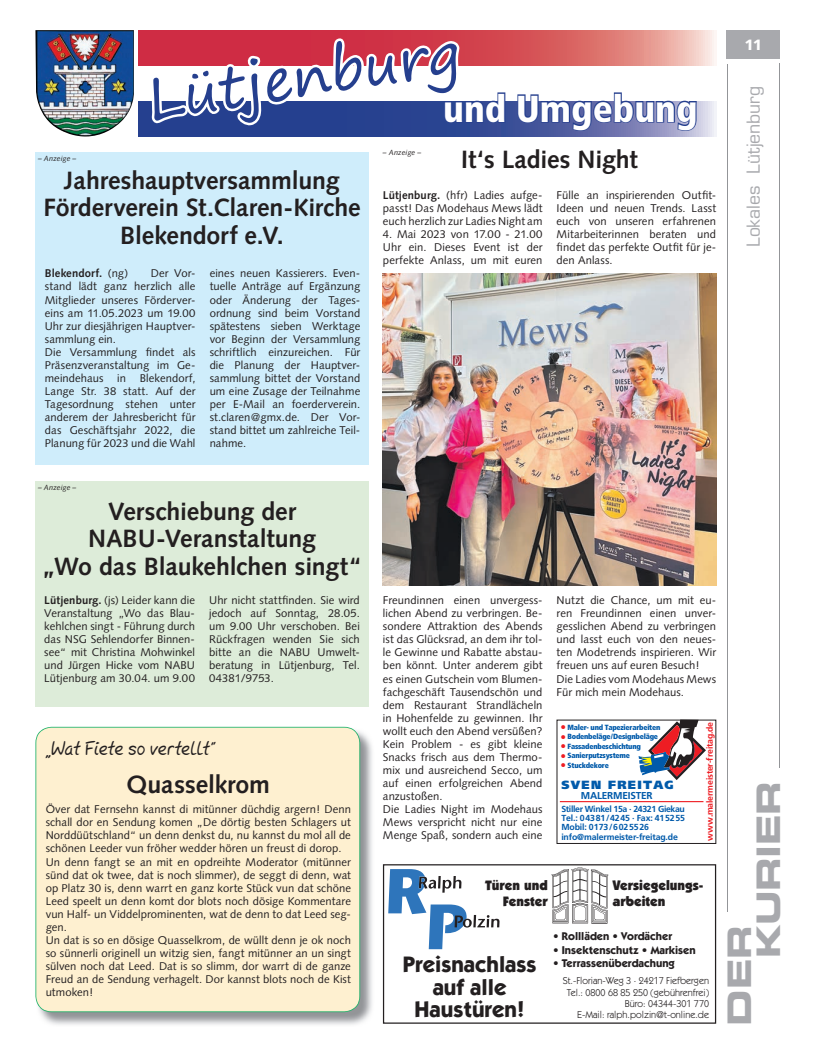
<style>
.page{position:relative;width:819px;height:1053px;background:#fff}
.page>*{position:absolute;margin:0;border:0;box-sizing:border-box;transform-origin:0 0}
.t1{font:57.5px "Segoe Print";color:#253f8e}
.t2{font:900 condensed 37.5px "Frutiger LT Std";color:#fff}
.t3{font:32.5px/28.9px "Eurostile LT Std Bold Ex 2";letter-spacing:-.01em;color:#a8a9ad}
.t4{font:700 25px/27.5px "Syntax LT Std";letter-spacing:-.005em;color:#231f20;text-align:center}
.t5{font:700 22.5px/22.5px "Itc Kabel";color:#231f20;text-align:center}
.t6{font:18.75px "Mcgannahan";letter-spacing:-.015em;color:#231f20;scale:.95 1}
.t7{font:17.5px "Eurostile LT Std";color:#a8a9ad}
.t8{font:900 15px "Syntax LT Std";color:#fff}
.t9{font:900 13.75px/16.5px "Itc Kabel";color:#231f20;text-align:right}
.t10{font:900 11.88px "Frutiger LT Std";letter-spacing:.11em;color:#015aaa}
.t11{font:11.25px/13px "Syntax";letter-spacing:.005em;color:#231f20;text-align:justify}
.t12{font:700 11.25px "Itc Kabel";color:#231f20}
.t13{font:700 11.25px "Syntax";letter-spacing:.01em;color:#231f20}
.t14{font:10px/11.2px "Itc Kabel";color:#231f20;text-align:right}
.t15{font:700 10px "Frutiger LT Std";letter-spacing:-.02em;color:#015aaa}
.t16{font:700 8.75px/9.4px "Frutiger LT Std";letter-spacing:-.02em;color:#015aaa}
.t17{font:700 8.75px "Frutiger LT Std";letter-spacing:-.02em;color:#ee1d23}
.t18{font:900 condensed 7.5px "Frutiger LT Std";letter-spacing:-.03em;color:#015aaa}
.t19{font:italic 7.5px "Syntax LT Std";letter-spacing:.015em;color:#231f20}
.s1{font-weight:400}
.s2{font-weight:700}
.s3{font-size:11.25px;color:#ee1d23}
</style>
<div class="page">
<div style="left:35px;top:152px;width:334px;height:312px;background:#cfedfb"></div>
<div style="left:35px;top:481px;width:334px;height:225px;background:#ddecd9"></div>
<hr style="left:726px;top:64px;width:1px;height:847px;background:#939598">
<hr style="left:779px;top:64px;width:1px;height:703px;background:#939598">
<div style="left:726px;top:30px;width:54px;height:29px;background:#a8a9ad"></div>
<hr style="left:560px;top:801px;width:143px;height:1px;background:#ee1d23">
<svg style="left:638px;top:719px;width:68px;height:61px"></svg>
<svg style="left:138px;top:101px;width:578px;height:35px;background:#808abb"></svg>
<svg style="left:138px;top:30px;width:578px;height:36px;background:#dd7173"></svg>
<svg style="left:516px;top:92px;width:181px;height:40px"></svg>
<img style="left:35px;top:30px;width:99px;height:106px">
<svg style="left:146px;top:36px;width:360px;height:100px"></svg>
<svg style="left:388px;top:869px;width:111px;height:80px"></svg>
<svg style="left:551px;top:867px;width:57px;height:56px"></svg>
<div style="left:383px;top:864px;width:333px;height:159px;border:1px solid #231f20"></div>
<img style="left:383px;top:274px;width:333px;height:312px">
<img style="left:40px;top:732px;width:332px;height:293px">
<div style="left:35px;top:726px;width:325px;height:286px;background:#fef0d0"></div>
<p class="t1" style="left:139px;top:50px;width:317px;rotate:-9deg">Lütjenburg</p>
<p class="t2" style="left:443px;top:86px;width:256px">und Umgebung</p>
<p class="t19" style="left:38px;top:154px;width:40px">– Anzeige –</p>
<p class="t4" style="left:43px;top:166px;width:319px">Jahreshauptversammlung<br>Förderverein St.Claren-Kirche<br>Blekendorf e.V.</p>
<p class="t13" style="left:45px;top:267px;width:85px">Blekendorf. <span class="s1">(ng)</span></p>
<p class="t11" style="left:45px;top:267px;width:152px;text-align:left;text-indent:106px">Der Vor&shy;stand lädt ganz herzlich alle<br>Mitglieder unseres Förderver&shy;eins am 11.05.2023 um 19.00<br>Uhr zur diesjährigen Hauptver&shy;sammlung ein.<br>Die Versammlung findet als<br>Präsenzveranstaltung im Ge&shy;meindehaus in Blekendorf,<br>Lange Str. 38 statt. Auf der<br>Tagesordnung stehen unter anderem der Jahresbericht für das Geschäftsjahr 2022, die<br>Planung für 2023 und die Wahl</p>
<p class="t11" style="left:210px;top:267px;width:152px">eines neuen Kassierers. Even&shy;tuelle Anträge auf Ergänzung oder Änderung der Tages&shy;ordnung sind beim Vorstand spätestens sieben Werktage vor Beginn der Versammlung schriftlich einzureichen. Für die Planung der Hauptver&shy;sammlung bittet der Vorstand um eine Zusage der Teilnahme per E-Mail an foerderverein. st.claren@gmx.de. Der Vor&shy;stand bittet um zahlreiche Teil&shy;nahme.</p>
<p class="t4" style="left:461px;top:145px;width:178px">It‘s Ladies Night</p>
<p class="t11" style="left:383px;top:188px;width:161px"><span class="s2">Lütjenburg.</span> (hfr) Ladies aufge&shy;passt! Das Modehaus Mews lädt euch herzlich zur Ladies Night am</p>
<p class="t11" style="left:383px;top:228px;width:161px">4. Mai 2023 von 17.00 - 21.00<br>Uhr ein. Dieses Event ist der perfekte Anlass, um mit euren</p>
<p class="t19" style="left:383px;top:147px;width:40px">– Anzeige –</p>
<p class="t11" style="left:556px;top:188px;width:161px">Fülle an inspirierenden Outfit-Ideen und neuen Trends. Lasst euch von unseren erfahrenen Mitarbeiterinnen beraten und findet das perfekte Outfit für je&shy;den Anlass.</p>
<p class="t8" style="left:744px;top:36px;width:20px">11</p>
<p class="t7" style="left:743px;top:247px;width:163px;rotate:-90deg">Lokales Lütjenburg</p>
<p class="t19" style="left:38px;top:482px;width:40px">– Anzeige –</p>
<p class="t4" style="left:42px;top:497px;width:322px">Verschiebung der<br>NABU-Veranstaltung<br>„Wo das Blaukehlchen singt“</p>
<p class="t11" style="left:44px;top:593px;width:152px"><span class="s2">Lütjenburg.</span> (js) Leider kann die Veranstaltung „Wo das Blau&shy;kehlchen singt - Führung durch das NSG Sehlendorfer Binnen&shy;see“ mit Christina Mohwinkel und Jürgen Hicke vom NABU Lütjenburg am 30.04. um 9.00</p>
<p class="t11" style="left:209px;top:593px;width:152px">Uhr nicht stattfinden. Sie wird jedoch auf Sonntag, 28.05. um 9.00 Uhr verschoben. Bei Rückfragen wenden Sie sich bitte an die NABU Umwelt&shy;beratung in Lütjenburg, Tel.<br>04381/9753.</p>
<p class="t6" style="left:46px;top:735px;width:182px">„Wat Fiete so vertellt“</p>
<p class="t4" style="left:126px;top:770px;width:145px">Quasselkrom</p>
<p class="t11" style="left:46px;top:802px;width:307px;text-align:left">Över dat Fernsehn kannst di mitünner düchdig argern! Denn schall dor en Sendung komen „De dörtig besten Schlagers ut Norddüütschland“ un denn denkst du, nu kannst du mol all de schönen Leeder vun fröher wedder hören un freust di dorop.<br>Un denn fangt se an mit en opdreihte Moderator (mitünner sünd dat ok twee, dat is noch slimmer), de seggt di denn, wat op Platz 30 is, denn warrt en ganz korte Stück vun dat schöne Leed speelt un denn komt dor blots noch dösige Kommentare vun Half- un Viddelprominenten, wat de denn to dat Leed seg&shy;gen.<br>Un dat is so en dösige Quasselkrom, de wüllt denn je ok noch so sünnerli originell un witzig sien, fangt mitünner an un singt sülven noch dat Leed. Dat is so slimm, dor warrt di de ganze Freud an de Sendung verhagelt. Dor kannst blots noch de Kist utmoken!</p>
<p class="t11" style="left:383px;top:593px;width:161px;text-align:left">Freundinnen einen unvergess&shy;lichen Abend zu verbringen. Be&shy;sondere Attraktion des Abends ist das Glücksrad, an dem ihr tol&shy;le Gewinne und Rabatte abstau&shy;ben könnt. Unter anderem gibt es einen Gutschein vom Blumen&shy;fachgeschäft Tausendschön und dem Restaurant Strandlächeln in Hohenfelde zu gewinnen. Ihr wollt euch den Abend versüßen?<br>Kein Problem - es gibt kleine<br>Snacks frisch aus dem Thermo&shy;mix und ausreichend Secco, um auf einen erfolgreichen Abend anzustoßen.<br>Die Ladies Night im Modehaus<br>Mews verspricht nicht nur eine<br>Menge Spaß, sondern auch eine</p>
<p class="t11" style="left:556px;top:593px;width:161px;text-align:left">Nutzt die Chance, um mit eu&shy;ren Freundinnen einen unver&shy;gesslichen Abend zu verbringen und lasst euch von den neues&shy;ten Modetrends inspirieren. Wir freuen uns auf euren Besuch!<br>Die Ladies vom Modehaus Mews<br>Für mich mein Modehaus.</p>
<p class="t18" style="left:560px;top:722px;width:101px"><span class="s3">•</span> Maler- und Tapezierarbeiten</p>
<p class="t18" style="left:560px;top:732px;width:99px"><span class="s3">•</span> Bodenbeläge/Designbeläge</p>
<p class="t18" style="left:560px;top:741px;width:82px"><span class="s3">•</span> Fassadenbeschichtung</p>
<p class="t18" style="left:560px;top:751px;width:71px"><span class="s3">•</span> Sanierputzsysteme</p>
<p class="t18" style="left:560px;top:760px;width:50px"><span class="s3">•</span> Stuckdekore</p>
<p class="t10" style="left:561px;top:777px;width:114px">SVEN FREITAG</p>
<p class="t15" style="left:580px;top:789px;width:73px">MALERMEISTER</p>
<p class="t16" style="left:561px;top:804px;width:125px">Stiller Winkel 15a · 24321 Giekau<br>Tel.: 04381/4245 · Fax: 415255<br>Mobil: 0173/6025526 info@malermeister-freitag.de</p>
<p class="t17" style="left:704px;top:840px;width:120px;rotate:-90deg">www.malermeister-freitag.de</p>
<p class="t9" style="left:485px;top:876px;width:64px">Türen und<br>Fenster</p>
<p class="t9" style="left:612px;top:876px;width:92px;text-align:left">Versiegelungs&shy;arbeiten</p>
<p class="t12" style="left:553px;top:929px;width:120px">• Rollläden • Vordächer</p>
<p class="t12" style="left:553px;top:942px;width:144px">• Insektenschutz • Markisen</p>
<p class="t12" style="left:553px;top:956px;width:123px">• Terrassenüberdachung</p>
<p class="t14" style="left:562px;top:975px;width:148px">St.-Florian-Weg 3 · 24217 Fiefbergen<br>Tel.: 0800 68 85 250 (gebührenfrei)<br>Büro: 04344-301 770<br>E-Mail: ralph.polzin@t-online.de</p>
<p class="t5" style="left:402px;top:952px;width:135px">Preisnachlass auf alle<br>Haustüren!</p>
<p class="t3" style="left:724px;top:958px;width:179px;text-indent:-67px;rotate:-90deg">DER<br>KURIER</p>
</div>
